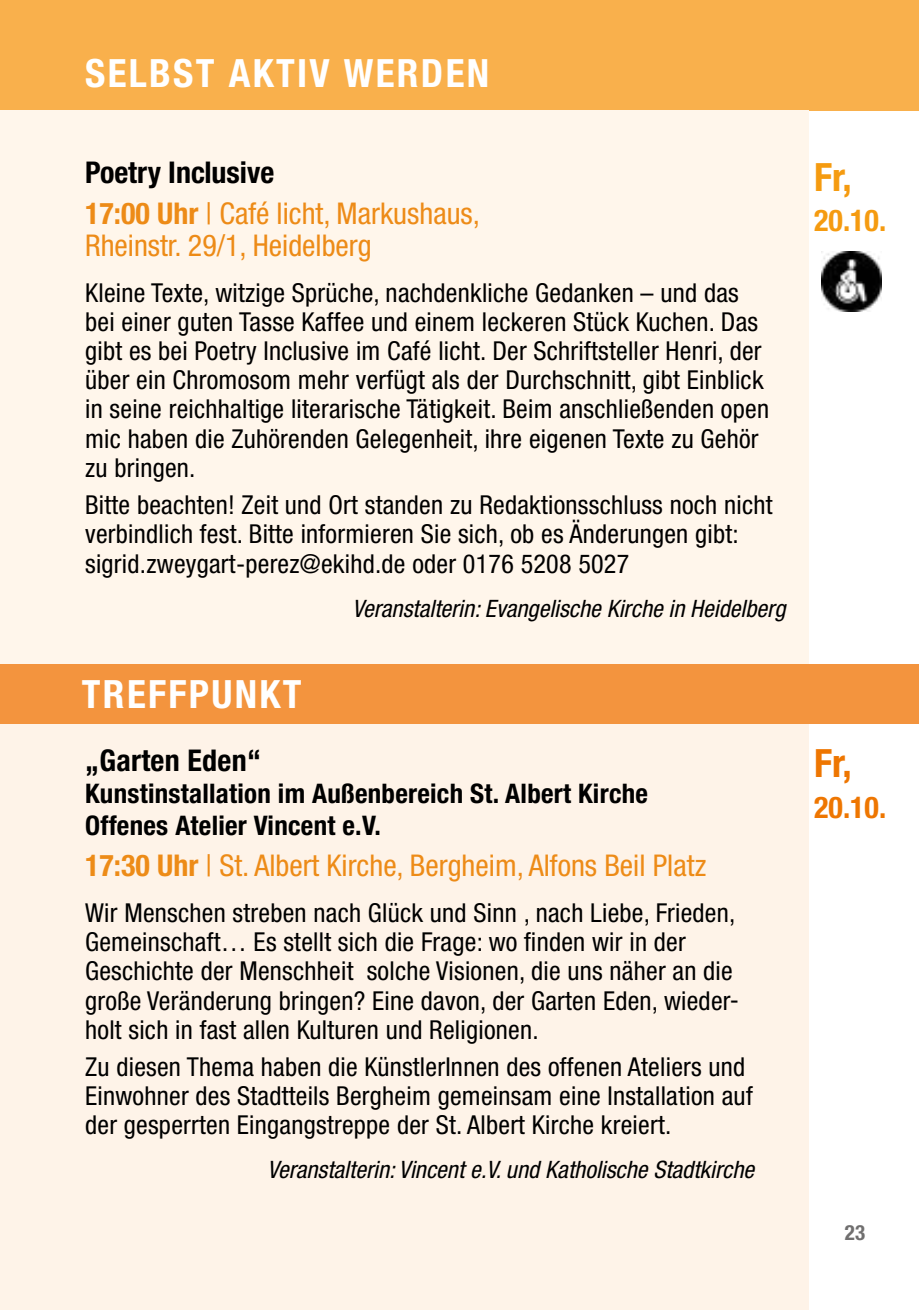
<style>
.page{position:relative;width:919px;height:1310px;background:#fff}
.page>*{position:absolute;margin:0;border:0;box-sizing:border-box;transform-origin:0 0}
.t1{font:700 condensed 39px "Helvetica Neue LT Pro";letter-spacing:.06em;color:#fff}
.t2{font:700 condensed 39px "Helvetica Neue LT Pro";color:#f59b10}
.t3{font:700 condensed 39px "Helvetica Neue LT Pro";color:#ee7601}
.t4{font:condensed 30px/40.8px "Helvetica Neue LT Pro";color:#ed8b17}
.t5{font:700 condensed 30px "Helvetica Neue LT Pro";letter-spacing:.01em;color:#000}
.t6{font:700 condensed 30px "Helvetica Neue LT Pro";color:#f59b10}
.t7{font:700 condensed 30px "Helvetica Neue LT Pro";color:#ee7601}
.t8{font:700 condensed 27px/32.1px "Helvetica Neue LT Pro";letter-spacing:.01em;color:#000}
.t9{font:condensed 26.1px/29.1px "Helvetica Neue LT Pro";letter-spacing:.01em;color:#000}
.t10{font:italic condensed 24px "Helvetica Neue LT Pro";color:#000}
.t11{font:700 condensed 21px "Helvetica Neue LT Pro";color:#706f6f}
.s1{font-weight:700;color:#000}
.s2{font-weight:700}
</style>
<div class="page">
<div style="left:0;top:0;width:918px;height:111px;background:#f9b04c"></div>
<div style="left:0;top:111px;width:808px;height:585px;background:#fff6eb"></div>
<div style="left:0;top:673px;width:808px;height:637px;background:#fef3e8"></div>
<div style="left:0;top:664px;width:918px;height:59px;background:#f3943e"></div>
<img style="left:821px;top:252px;width:60px;height:59px">
<h1 class="t1" style="left:85px;top:50px;width:405px">SELBST AKTIV WERDEN</h1>
<p class="t4" style="left:85px;top:152px;width:396px"><span class="s1">Poetry Inclusive<br></span><span class="s2">17:00 Uhr</span> | Café licht, Markushaus,</p>
<p class="t4" style="left:85px;top:225px;width:288px">Rheinstr. 29/1, Heidelberg</p>
<p class="t9" style="left:85px;top:278px;width:685px">Kleine Texte, witzige Sprüche, nachdenkliche Gedanken – und das bei einer guten Tasse Kaffee und einem leckeren Stück Kuchen. Das gibt es bei Poetry Inclusive im Café licht. Der Schriftsteller Henri, der über ein Chromosom mehr verfügt als der Durchschnitt, gibt Einblick in seine reichhaltige literarische Tätigkeit. Beim anschließenden open mic haben die Zuhörenden Gelegenheit, ihre eigenen Texte zu Gehör zu bringen.</p>
<p class="t9" style="left:85px;top:490px;width:689px">Bitte beachten! Zeit und Ort standen zu Redaktionsschluss noch nicht verbindlich fest. Bitte informieren Sie sich, ob es Änderungen gibt: sigrid.zweygart-perez@ekihd.de oder 0176 5208 5027</p>
<p class="t10" style="left:352px;top:594px;width:434px">Veranstalterin: Evangelische Kirche in Heidelberg</p>
<h1 class="t1" style="left:82px;top:670px;width:221px">TREFFPUNKT</h1>
<p class="t5" style="left:85px;top:742px;width:177px">„Garten Eden“</p>
<p class="t8" style="left:85px;top:777px;width:564px">Kunstinstallation im Außenbereich St. Albert Kirche<br>Offenes Atelier Vincent e.V.</p>
<p class="t4" style="left:85px;top:845px;width:622px"><span class="s2">17:30 Uhr</span> | St. Albert Kirche, Bergheim, Alfons Beil Platz</p>
<p class="t9" style="left:85px;top:898px;width:655px">Wir Menschen streben nach Glück und Sinn , nach Liebe, Frieden, Gemeinschaft… Es stellt sich die Frage: wo finden wir in der Geschichte der Menschheit solche Visionen, die uns näher an die große Veränderung bringen? Eine davon, der Garten Eden, wieder&shy;holt sich in fast allen Kulturen und Religionen.</p>
<p class="t9" style="left:85px;top:1052px;width:669px">Zu diesen Thema haben die KünstlerInnen des offenen Ateliers und<br>Einwohner des Stadtteils Bergheim gemeinsam eine Installation auf der gesperrten Eingangstreppe der St. Albert Kirche kreiert.</p>
<p class="t10" style="left:267px;top:1156px;width:488px">Veranstalterin: Vincent e.V. und Katholische Stadtkirche</p>
<h1 class="t2" style="left:814px;top:153px;width:39px">Fr,</h1>
<p class="t6" style="left:814px;top:203px;width:74px">20.10.</p>
<h1 class="t3" style="left:814px;top:740px;width:39px">Fr,</h1>
<p class="t7" style="left:814px;top:789px;width:74px">20.10.</p>
<p class="t11" style="left:844px;top:1219px;width:22px">23</p>
</div>
